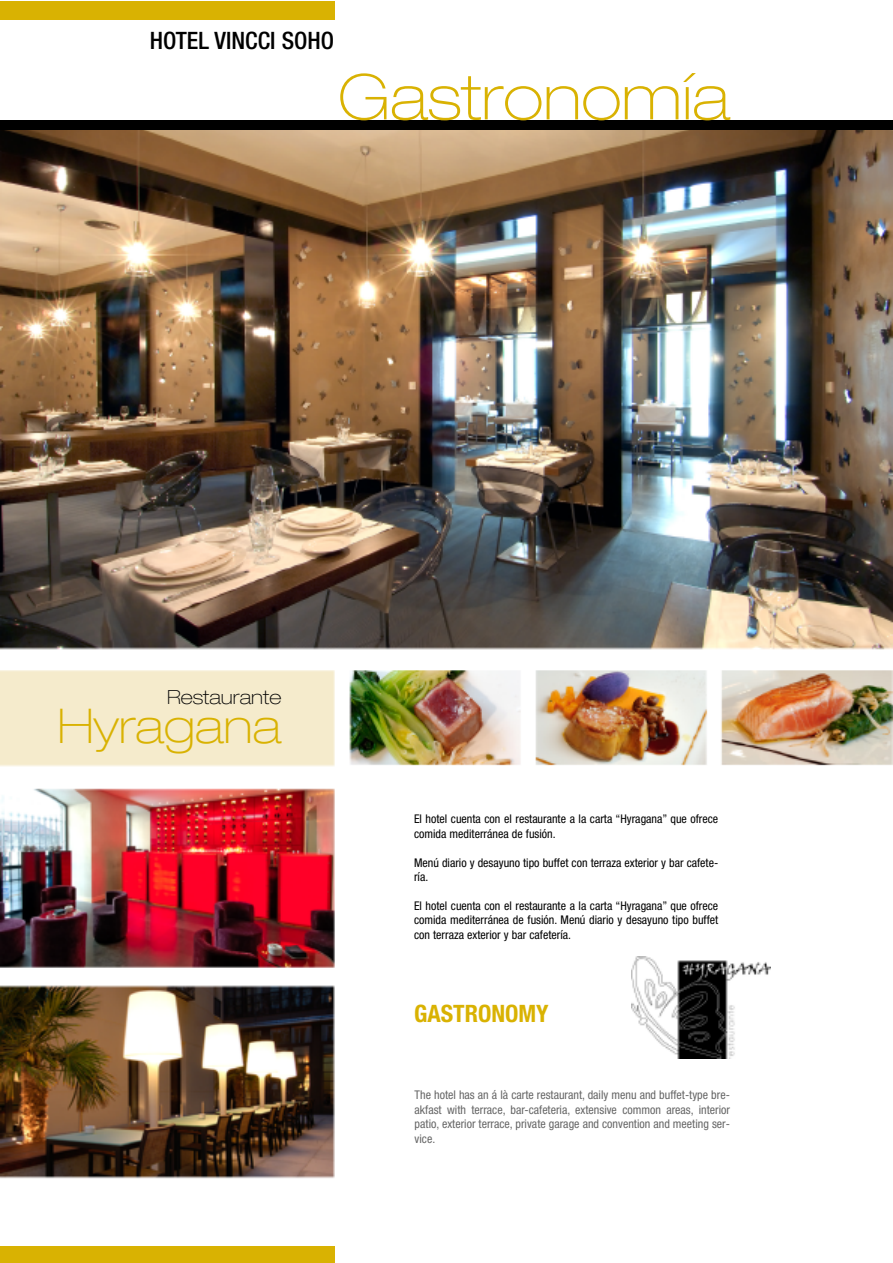
<style>
.page{position:relative;width:893px;height:1263px;background:#fff}
.page>*{position:absolute;margin:0;border:0;box-sizing:border-box;transform-origin:0 0}
.t1{font:100 expanded 63px "Helvetica Neue";color:#d9b202}
.t2{font:100 expanded 48px "Helvetica Neue";color:#d9b202}
.t3{font:500 condensed 24px "Helvetica Neue";color:#000}
.t4{font:700 condensed 24px "Helvetica Neue";color:#d9b202}
.t5{font:100 expanded 19.5px "Helvetica Neue";color:#000}
.t6{font:condensed 12px/14.4px "Helvetica Neue";color:#000}
.t7{font:condensed 12px/14.4px "Helvetica Neue";color:#666;text-align:justify}
</style>
<div class="page">
<img style="left:0;top:129px;width:892px;height:1050px">
<div style="left:0;top:1px;width:335px;height:18px;background:#d9b202"></div>
<div style="left:0;top:1246px;width:334px;height:17px;background:#d9b202"></div>
<div style="left:0;top:120px;width:892px;height:9px;background:#000"></div>
<div style="left:622px;top:940px;width:165px;height:132px;background:#fff"></div>
<img style="left:632px;top:957px;width:139px;height:101px">
<h3 class="t3" style="left:150px;top:31px;width:186px">HOTEL VINCCI SOHO</h3>
<h1 class="t1" style="left:338px;top:74px;width:393px">Gastronomía</h1>
<h3 class="t5" style="left:167px;top:690px;width:116px">Restaurante</h3>
<h2 class="t2" style="left:57px;top:708px;width:225px">Hyragana</h2>
<p class="t6" style="left:414px;top:813px;width:306px">El hotel cuenta con el restaurante a la carta “Hyragana” que ofrece comida mediterránea de fusión.</p>
<p class="t6" style="left:414px;top:856px;width:306px">Menú diario y desayuno tipo buffet con terraza exterior y bar cafete&shy;ría.</p>
<p class="t6" style="left:414px;top:899px;width:306px;text-align:justify">El hotel cuenta con el restaurante a la carta “Hyragana” que ofrece comida mediterránea de fusión. Menú diario y desayuno tipo buffet con terraza exterior y bar cafetería.</p>
<h3 class="t4" style="left:414px;top:1004px;width:136px">GASTRONOMY</h3>
<p class="t7" style="left:415px;top:1089px;width:317px">The hotel has an á là carte restaurant, daily menu and buffet-type bre&shy;akfast with terrace, bar-cafeteria, extensive common areas, interior patio, exterior terrace, private garage and convention and meeting ser&shy;vice.</p>
</div>
